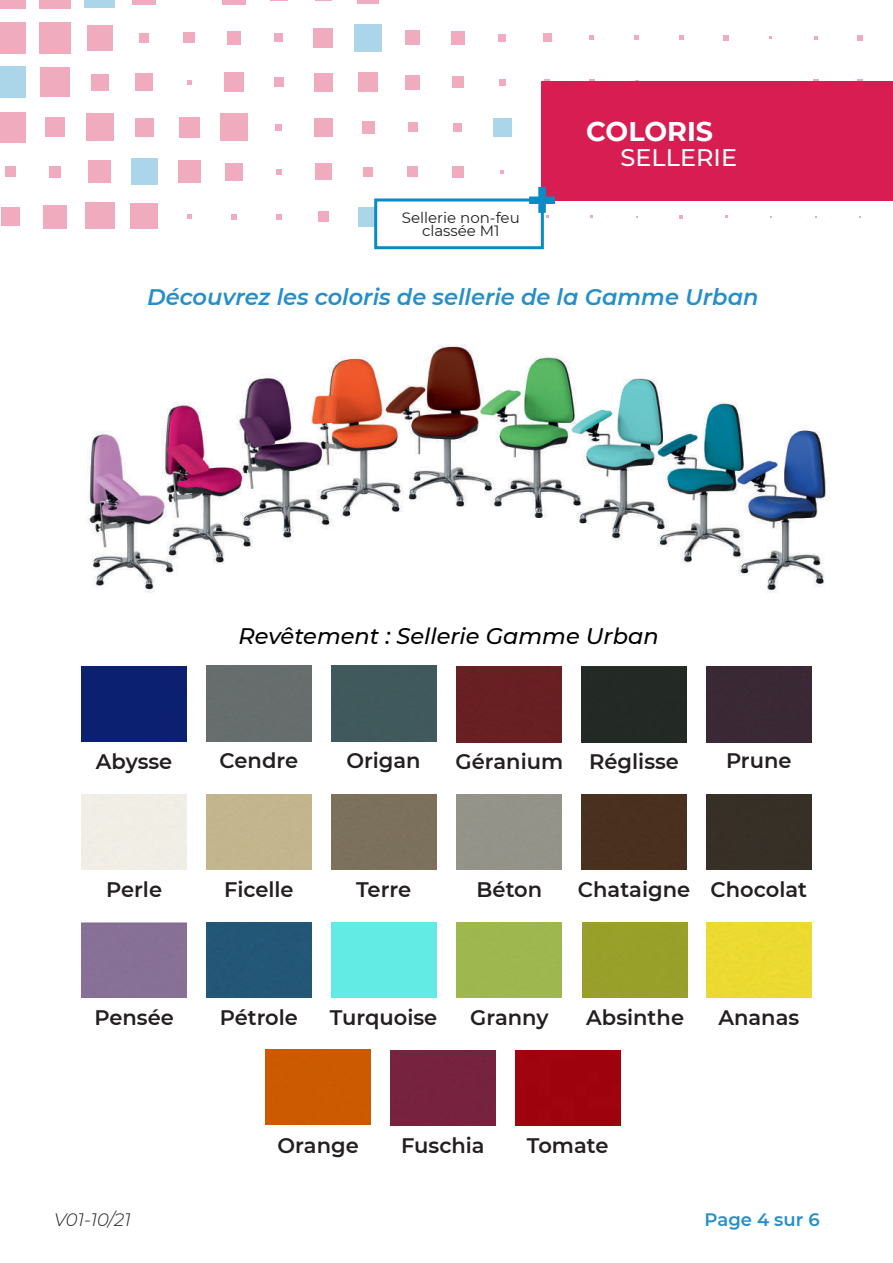
<style>
.page{position:relative;width:893px;height:1263px;background:#fff}
.page>*{position:absolute;margin:0;border:0;box-sizing:border-box;transform-origin:0 0}
.t1{font:700 27px "Montserrat";color:#fff}
.t2{font:500 24px "Montserrat";color:#fff}
.t3{font:italic 600 22.5px "Montserrat";color:#258fc9}
.t4{font:italic 500 22.5px "Montserrat";color:#000}
.t5{font:600 21px "Montserrat";color:#231f20}
.t6{font:italic 300 18px "Montserrat";color:#231f20}
.t7{font:600 18px "Montserrat";color:#278fc7}
.t8{font:15px/13.5px "Montserrat";color:#231f20;text-align:center}
</style>
<div class="page">
<img style="left:86px;top:344px;width:743px;height:249px">
<div style="left:331px;top:666px;width:105px;height:75px;background:#40595c"></div>
<div style="left:457px;top:666px;width:105px;height:76px;background:#681f23"></div>
<div style="left:582px;top:666px;width:105px;height:76px;background:#232925"></div>
<div style="left:706px;top:666px;width:105px;height:76px;background:#3a2935"></div>
<div style="left:82px;top:666px;width:105px;height:75px;background:#0b2071"></div>
<div style="left:206px;top:665px;width:105px;height:76px;background:#676d6d"></div>
<div style="left:331px;top:795px;width:105px;height:74px;background:#7c715d"></div>
<div style="left:582px;top:794px;width:105px;height:75px;background:#4a301f"></div>
<div style="left:706px;top:794px;width:105px;height:75px;background:#373026"></div>
<div style="left:206px;top:922px;width:105px;height:75px;background:#235777"></div>
<div style="left:457px;top:922px;width:105px;height:75px;background:#9eb74f"></div>
<div style="left:583px;top:922px;width:105px;height:75px;background:#98a02a"></div>
<div style="left:706px;top:922px;width:105px;height:75px;background:#ecda32"></div>
<div style="left:266px;top:1050px;width:105px;height:75px;background:#cb5a01"></div>
<div style="left:390px;top:1050px;width:105px;height:75px;background:#77233f"></div>
<div style="left:515px;top:1050px;width:105px;height:75px;background:#9e020d"></div>
<div style="left:331px;top:922px;width:105px;height:75px;background:#62eae5"></div>
<div style="left:1px;top:207px;width:18px;height:19px;background:#f0abbf"></div>
<div style="left:5px;top:167px;width:10px;height:10px;background:#f0abbf"></div>
<div style="left:0;top:112px;width:25px;height:30px;background:#f0abbf"></div>
<div style="left:0;top:67px;width:26px;height:31px;background:#abd5e9"></div>
<div style="left:0;top:22px;width:26px;height:31px;background:#f0abbf"></div>
<div style="left:0;top:0;width:26px;height:8px;background:#f0abbf"></div>
<div style="left:43px;top:205px;width:24px;height:24px;background:#f0abbf"></div>
<div style="left:49px;top:166px;width:11px;height:11px;background:#f0abbf"></div>
<div style="left:45px;top:117px;width:20px;height:20px;background:#f0abbf"></div>
<div style="left:40px;top:68px;width:30px;height:29px;background:#f0abbf"></div>
<div style="left:39px;top:22px;width:31px;height:31px;background:#f0abbf"></div>
<div style="left:39px;top:0;width:31px;height:9px;background:#f0abbf"></div>
<div style="left:85px;top:202px;width:29px;height:27px;background:#f0abbf"></div>
<div style="left:88px;top:161px;width:23px;height:22px;background:#f0abbf"></div>
<div style="left:86px;top:113px;width:27px;height:28px;background:#f0abbf"></div>
<div style="left:91px;top:74px;width:17px;height:17px;background:#f0abbf"></div>
<div style="left:87px;top:25px;width:25px;height:25px;background:#f0abbf"></div>
<div style="left:84px;top:0;width:31px;height:8px;background:#abd5e9"></div>
<div style="left:130px;top:203px;width:28px;height:26px;background:#f0abbf"></div>
<div style="left:131px;top:159px;width:27px;height:26px;background:#abd5e9"></div>
<div style="left:135px;top:118px;width:19px;height:18px;background:#f0abbf"></div>
<div style="left:135px;top:74px;width:18px;height:17px;background:#f0abbf"></div>
<div style="left:139px;top:33px;width:10px;height:10px;background:#f0abbf"></div>
<div style="left:133px;top:0;width:23px;height:5px;background:#f0abbf"></div>
<svg style="left:187px;top:214px;width:4px;height:5px"></svg>
<div style="left:178px;top:161px;width:22px;height:22px;background:#f0abbf"></div>
<div style="left:179px;top:117px;width:20px;height:20px;background:#f0abbf"></div>
<svg style="left:187px;top:80px;width:4px;height:5px"></svg>
<div style="left:184px;top:32px;width:11px;height:11px;background:#f0abbf"></div>
<svg style="left:231px;top:214px;width:6px;height:6px"></svg>
<div style="left:225px;top:163px;width:18px;height:18px;background:#f0abbf"></div>
<div style="left:220px;top:113px;width:28px;height:28px;background:#f0abbf"></div>
<div style="left:224px;top:73px;width:19px;height:19px;background:#f0abbf"></div>
<div style="left:227px;top:31px;width:14px;height:13px;background:#f0abbf"></div>
<div style="left:222px;top:0;width:24px;height:5px;background:#f0abbf"></div>
<svg style="left:276px;top:214px;width:6px;height:6px"></svg>
<svg style="left:276px;top:169px;width:5px;height:6px"></svg>
<div style="left:275px;top:124px;width:7px;height:6px;background:#f0abbf"></div>
<div style="left:274px;top:78px;width:9px;height:9px;background:#f0abbf"></div>
<div style="left:274px;top:34px;width:9px;height:8px;background:#f0abbf"></div>
<svg style="left:270px;top:0;width:17px;height:1px"></svg>
<div style="left:318px;top:212px;width:10px;height:10px;background:#f0abbf"></div>
<div style="left:315px;top:164px;width:17px;height:16px;background:#f0abbf"></div>
<div style="left:314px;top:118px;width:18px;height:18px;background:#f0abbf"></div>
<div style="left:314px;top:73px;width:19px;height:19px;background:#f0abbf"></div>
<div style="left:314px;top:28px;width:19px;height:19px;background:#f0abbf"></div>
<svg style="left:315px;top:0;width:17px;height:1px"></svg>
<div style="left:358px;top:207px;width:20px;height:20px;background:#abd5e9"></div>
<div style="left:364px;top:167px;width:9px;height:9px;background:#f0abbf"></div>
<div style="left:362px;top:121px;width:12px;height:12px;background:#f0abbf"></div>
<div style="left:358px;top:72px;width:20px;height:20px;background:#f0abbf"></div>
<div style="left:354px;top:24px;width:28px;height:27px;background:#abd5e9"></div>
<hr style="left:357px;top:0;width:22px;height:4px;background:#f0abbf">
<div style="left:408px;top:167px;width:10px;height:10px;background:#f0abbf"></div>
<div style="left:408px;top:122px;width:10px;height:10px;background:#f0abbf"></div>
<div style="left:406px;top:75px;width:14px;height:15px;background:#f0abbf"></div>
<div style="left:405px;top:30px;width:15px;height:15px;background:#f0abbf"></div>
<div style="left:452px;top:166px;width:11px;height:11px;background:#f0abbf"></div>
<div style="left:453px;top:123px;width:9px;height:9px;background:#f0abbf"></div>
<div style="left:452px;top:77px;width:11px;height:11px;background:#f0abbf"></div>
<div style="left:451px;top:31px;width:13px;height:13px;background:#f0abbf"></div>
<div style="left:493px;top:118px;width:19px;height:19px;background:#abd5e9"></div>
<div style="left:499px;top:79px;width:6px;height:7px;background:#f0abbf"></div>
<div style="left:499px;top:34px;width:7px;height:7px;background:#f0abbf"></div>
<svg style="left:544px;top:79px;width:6px;height:2px"></svg>
<div style="left:543px;top:34px;width:8px;height:8px;background:#f0abbf"></div>
<svg style="left:590px;top:35px;width:4px;height:5px"></svg>
<svg style="left:634px;top:35px;width:5px;height:5px"></svg>
<svg style="left:679px;top:35px;width:5px;height:5px"></svg>
<svg style="left:723px;top:35px;width:6px;height:5px"></svg>
<svg style="left:858px;top:35px;width:5px;height:5px"></svg>
<div style="left:542px;top:81px;width:351px;height:119px;background:#d71d52"></div>
<div style="left:374px;top:198px;width:170px;height:51px;background:#fff;border:3px solid #088cc4"></div>
<div style="left:538px;top:187px;width:8px;height:26px;background:#088cc4"></div>
<div style="left:529px;top:196px;width:26px;height:8px;background:#088cc4"></div>
<p class="t8" style="left:402px;top:210px;width:119px">Sellerie non-feu classée M1</p>
<p class="t1" style="left:586px;top:111px;width:128px">COLORIS</p>
<p class="t2" style="left:621px;top:141px;width:118px">SELLERIE</p>
<p class="t3" style="left:147px;top:281px;width:613px">Découvrez les coloris de sellerie de la Gamme Urban</p>
<p class="t4" style="left:239px;top:621px;width:422px">Revêtement : Sellerie Gamme Urban</p>
<p class="t5" style="left:96px;top:747px;width:78px">Abysse</p>
<p class="t5" style="left:346px;top:745px;width:76px">Origan</p>
<p class="t5" style="left:456px;top:746px;width:225px">Géranium Réglisse</p>
<p class="t5" style="left:726px;top:746px;width:67px">Prune</p>
<p class="t5" style="left:220px;top:745px;width:80px">Cendre</p>
<p class="t5" style="left:106px;top:875px;width:57px">Perle</p>
<p class="t5" style="left:224px;top:875px;width:71px">Ficelle</p>
<p class="t5" style="left:356px;top:875px;width:56px">Terre</p>
<p class="t5" style="left:477px;top:875px;width:67px">Béton</p>
<p class="t5" style="left:578px;top:875px;width:231px">Chataigne Chocolat</p>
<p class="t5" style="left:94px;top:1003px;width:81px">Pensée</p>
<p class="t5" style="left:220px;top:1003px;width:80px">Pétrole</p>
<p class="t5" style="left:330px;top:1003px;width:109px">Turquoise</p>
<p class="t5" style="left:470px;top:1003px;width:80px">Granny</p>
<p class="t5" style="left:586px;top:1003px;width:99px">Absinthe</p>
<p class="t5" style="left:718px;top:1003px;width:82px">Ananas</p>
<p class="t5" style="left:278px;top:1130px;width:83px">Orange</p>
<p class="t5" style="left:401px;top:1130px;width:85px">Fuschia</p>
<p class="t5" style="left:527px;top:1130px;width:83px">Tomate</p>
<p class="t6" style="left:54px;top:1208px;width:78px">V01-10/21</p>
<p class="t7" style="left:705px;top:1207px;width:117px">Page 4 sur 6</p>
</div>
